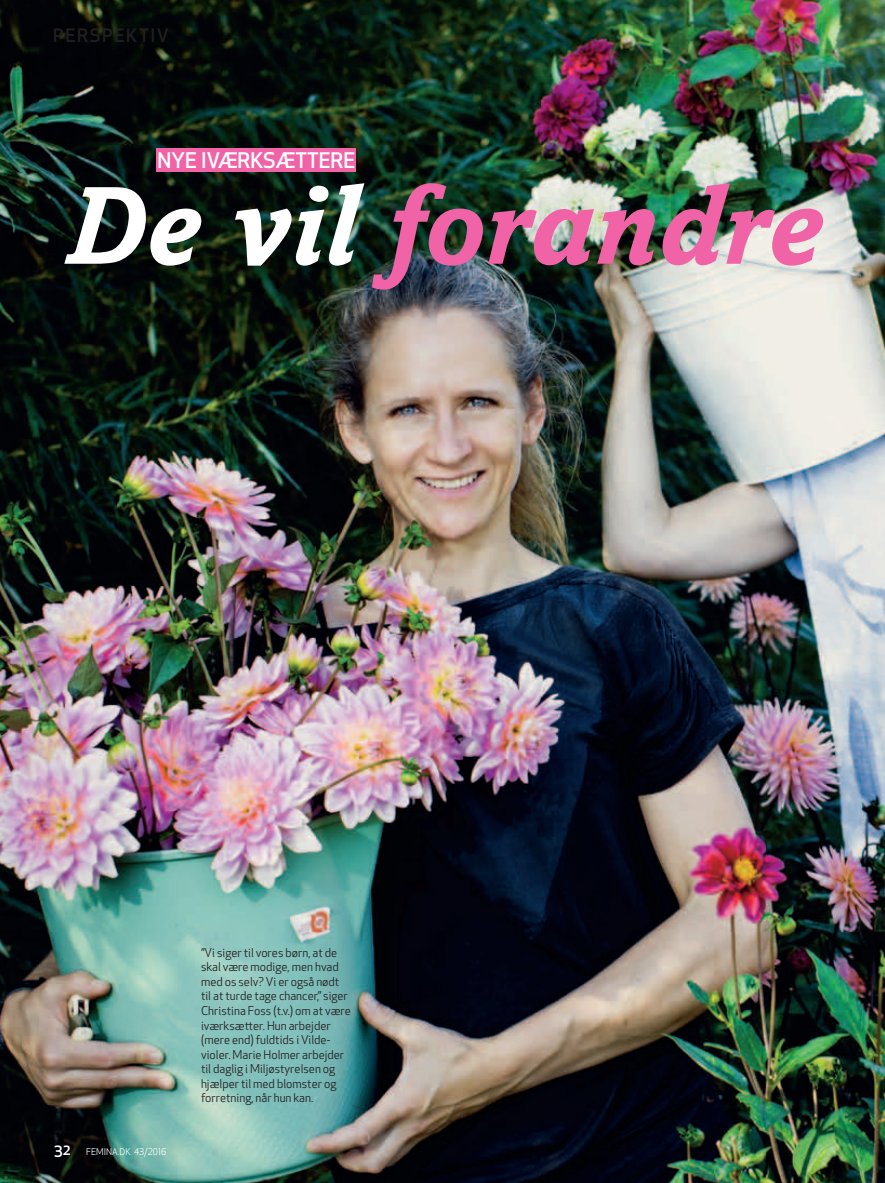
<style>
.page{position:relative;width:885px;height:1183px;background:#fff}
.page>*{position:absolute;margin:0;border:0;box-sizing:border-box;transform-origin:0 0}
.t1{font:italic 700 112.5px "Amasis MT Std";color:#f063a6}
.t2{font:500 21px "Apex New";color:#fff}
.t3{font:500 18px "Apex New";letter-spacing:.09em;color:#231f20}
.t4{font:11.85px/14.5px "Apex New";color:#231f20}
.t5{font:9px "Apex New";color:#fff}
.s1{color:#fff}
.s2{font-weight:500;font-size:15px}
</style>
<div class="page">
<img style="left:0;top:0;width:884px;height:1182px">
<div style="left:156px;top:148px;width:200px;height:24px;background:#f063a6"></div>
<h3 class="t3" style="left:53px;top:23px;width:117px">PERSPEKTIV</h3>
<h2 class="t2" style="left:157px;top:147px;width:199px">NYE IVÆRKSÆTTERE</h2>
<h1 class="t1" style="left:64px;top:158px;width:758px"><span class="s1">De vil</span> forandre</h1>
<p class="t5" style="left:54px;top:1145px;width:114px"><span class="s2">32</span> FEMINA.DK 43/2016</p>
<p class="t4" style="left:201px;top:944px;width:151px">”Vi siger til vores børn, at de skal være modige, men hvad med os selv? Vi er også nødt til at turde tage chancer,” siger<br>Christina Foss (t.v.) om at være iværksætter. Hun arbejder (mere end) fuldtids i Vilde&shy;violer. Marie Holmer arbejder til daglig i Miljøstyrelsen og hjælper til med blomster og forretning, når hun kan.</p>
</div>
